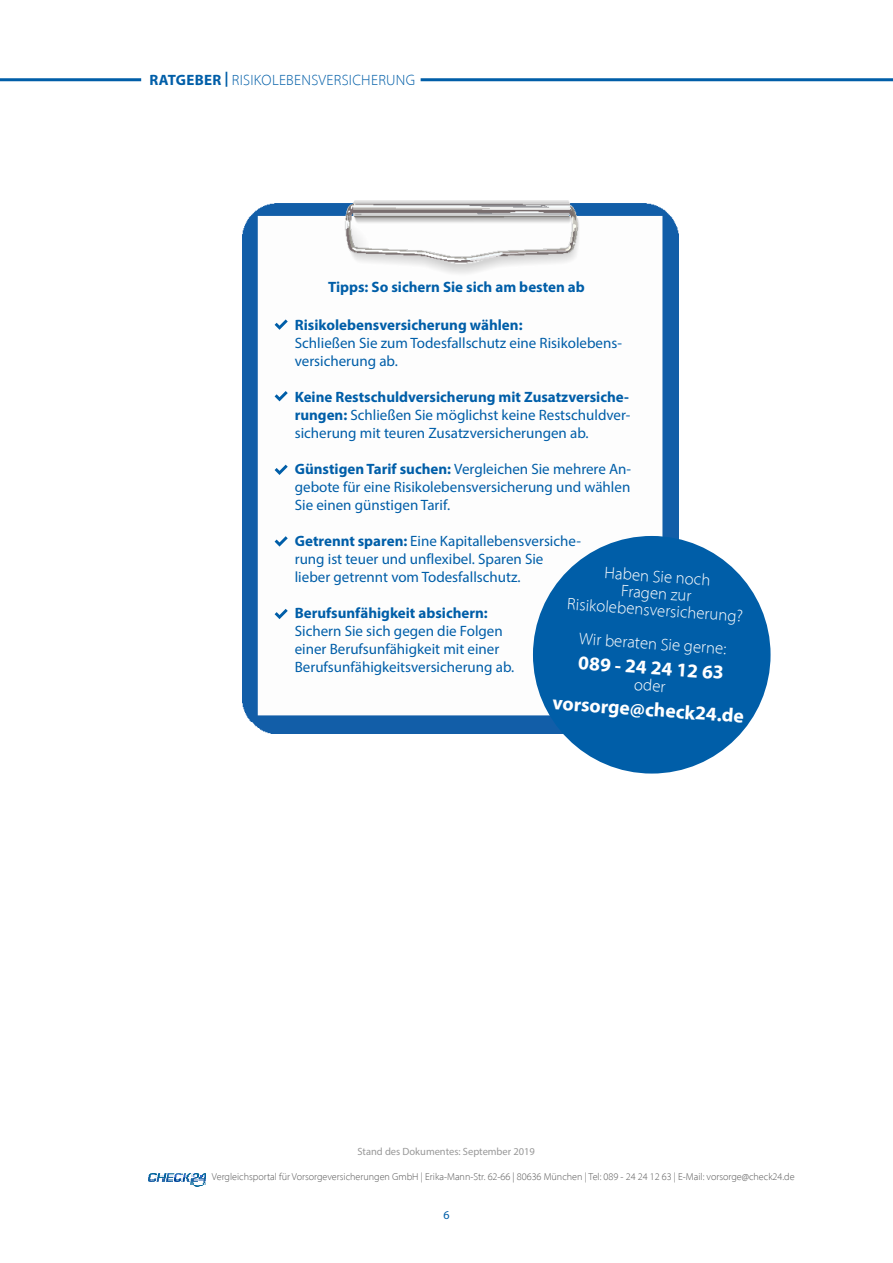
<style>
.page{position:relative;width:893px;height:1263px;background:#fff}
.page>*{position:absolute;margin:0;border:0;box-sizing:border-box;transform-origin:0 0}
.t1{font:700 19.65px "Myriad Pro";color:#fff}
.t2{font:300 16.8px/16.8px "Myriad Pro";color:#fff;text-align:center}
.t3{font:15px/18px "Myriad Pro";color:#005ea8}
.t4{font:700 15px "Myriad Pro";color:#005ea8}
.t5{font:300 15px "Myriad Pro";letter-spacing:.02em;color:#005ea8}
.t6{font:12px "Myriad Pro";color:#005ea8}
.t7{font:10.5px "Myriad Pro";color:#989898}
.t8{font:300 10.2px "Myriad Pro";color:#595959}
.s1{font-weight:700}
</style>
<div class="page">
<hr style="left:0;top:78px;width:141px;height:3px;background:#005ea8">
<hr style="left:421px;top:78px;width:472px;height:3px;background:#005ea8">
<img style="left:242px;top:200px;width:437px;height:533px">
<svg style="left:275px;top:319px;width:13px;height:11px"></svg>
<svg style="left:275px;top:391px;width:13px;height:10px"></svg>
<svg style="left:275px;top:465px;width:13px;height:10px"></svg>
<svg style="left:275px;top:536px;width:13px;height:11px"></svg>
<svg style="left:275px;top:609px;width:13px;height:10px"></svg>
<div style="left:533px;top:536px;width:237px;height:237px;background:#005ea8;border-radius:50%"></div>
<img style="left:149px;top:1173px;width:57px;height:14px">
<p class="t5" style="left:150px;top:71px;width:267px"><span class="s1">RATGEBER |</span> RISIKOLEBENSVERSICHERUNG</p>
<p class="t4" style="left:328px;top:279px;width:258px">Tipps: So sichern Sie sich am besten ab</p>
<p class="t4" style="left:295px;top:317px;width:229px">Risikolebensversicherung wählen:</p>
<p class="t3" style="left:295px;top:334px;width:329px">Schließen Sie zum Todesfallschutz eine Risikolebens&shy;versicherung ab.</p>
<p class="t3" style="left:295px;top:388px;width:337px;text-align:justify"><span class="s1">Keine Restschuldversicherung mit Zusatzversiche&shy;rungen:</span> Schließen Sie möglichst keine Restschuldver&shy;sicherung mit teuren Zusatzversicherungen ab.</p>
<p class="t3" style="left:295px;top:460px;width:338px;text-align:justify"><span class="s1">Günstigen Tarif suchen:</span> Vergleichen Sie mehrere An&shy;gebote für eine Risikolebensversicherung und wählen Sie einen günstigen Tarif.</p>
<p class="t3" style="left:295px;top:532px;width:288px"><span class="s1">Getrennt sparen:</span> Eine Kapitallebensversiche&shy;rung ist teuer und unflexibel. Sparen Sie lieber getrennt vom Todesfallschutz.</p>
<p class="t4" style="left:295px;top:605px;width:195px">Berufsunfähigkeit absichern:</p>
<p class="t3" style="left:295px;top:622px;width:221px">Sichern Sie sich gegen die Folgen einer Berufsunfähigkeit mit einer<br>Berufsunfähigkeitsversicherung ab.</p>
<p class="t2" style="left:570px;top:563px;width:178px;rotate:4deg">Haben Sie noch<br>Fragen zur<br>Risikolebensversicherung?</p>
<p class="t2" style="left:580px;top:631px;width:149px;rotate:4deg">Wir beraten Sie gerne:</p>
<h1 class="t1" style="left:579px;top:652px;width:147px;rotate:4deg">089 - 24 24 12 63</h1>
<p class="t2" style="left:635px;top:677px;width:33px;rotate:4deg">oder</p>
<h1 class="t1" style="left:553px;top:693px;width:193px;rotate:4deg">vorsorge@check24.de</h1>
<p class="t7" style="left:357px;top:1147px;width:179px">Stand des Dokumentes: September 2019</p>
<p class="t8" style="left:212px;top:1172px;width:584px">Vergleichsportal für Vorsorgeversicherungen GmbH | Erika-Mann-Str. 62-66 | 80636 München | Tel: 089 - 24 24 12 63 | E-Mail: vorsorge@check24.de</p>
<p class="t6" style="left:443px;top:1209px;width:8px">6</p>
</div>
